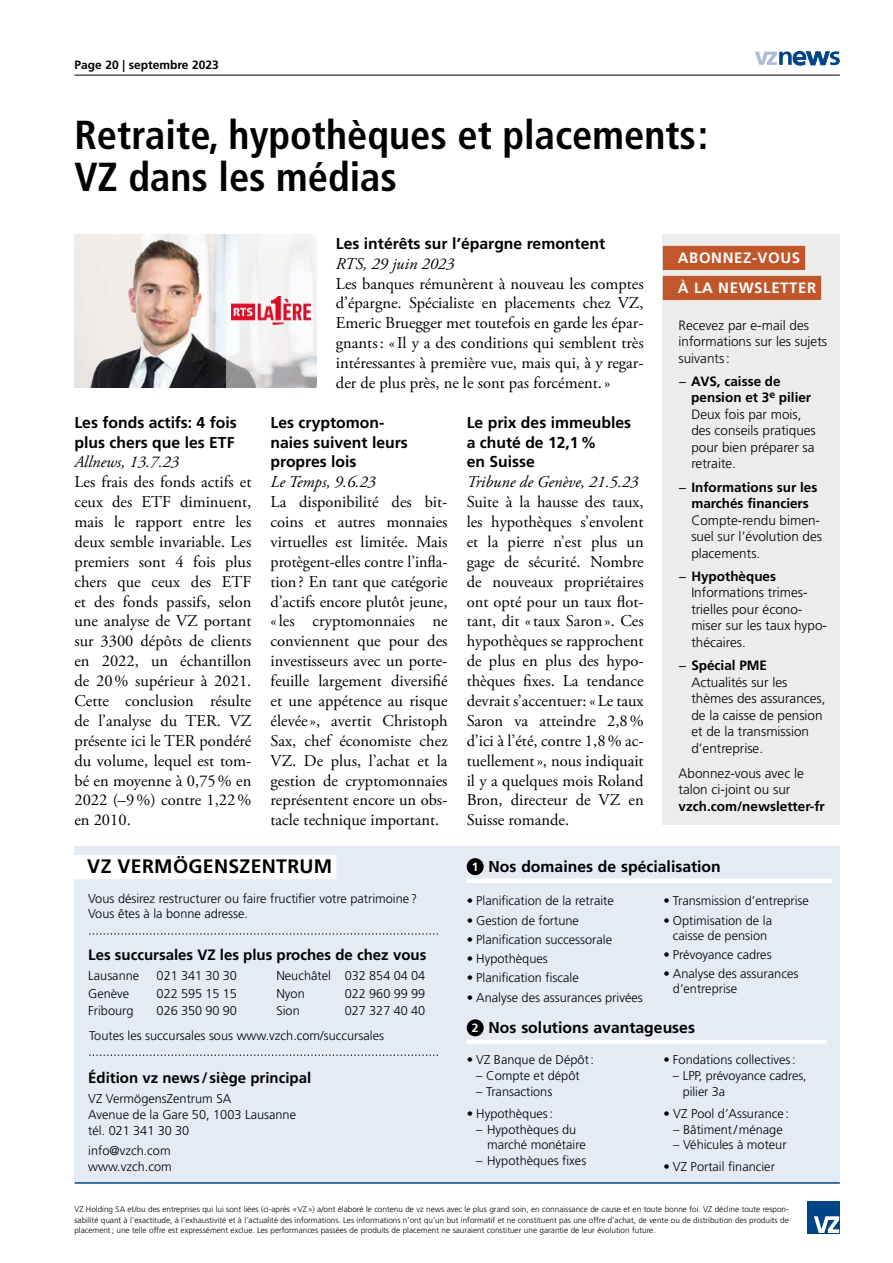
<style>
.page{position:relative;width:893px;height:1263px;background:#fff}
.page>*{position:absolute;margin:0;border:0;box-sizing:border-box;transform-origin:0 0}
.t1{font:700 condensed 40.5px/42px "Frutiger LT Std";color:#000}
.t2{font:700 19.5px "Frutiger LT Pro";letter-spacing:.015em;color:#000}
.t3{font:16.5px/20px "Adobe Garamond Pro";color:#000;text-align:justify}
.t4{font:italic 16.5px "Adobe Garamond Pro";color:#000}
.t5{font:700 15.75px/20px "Frutiger LT Pro";color:#000}
.t6{font:700 15px "Frutiger LT Pro";color:#000}
.t7{font:700 15px/30px "Frutiger LT Pro";letter-spacing:.04em;color:#fff}
.t8{font:300 13.5px/16.5px "Frutiger LT Pro";color:#000}
.t9{font:700 13.5px/16.5px "Frutiger LT Pro";color:#000;text-align:center}
.t10{font:300 12.75px/15.8px "Frutiger LT Pro";color:#000}
.t11{font:700 12px "Frutiger LT Pro";color:#000}
.t12{font:300 8.25px/10.5px "Frutiger LT Pro";color:#000;text-align:justify}
.s1{font-weight:700}
.s2{font-weight:300}
.s3{font-size:12px;color:#fff}
</style>
<div class="page">
<hr style="left:74px;top:75px;width:766px;height:1px;background:#000">
<svg style="left:755px;top:51px;width:85px;height:14px"></svg>
<img style="left:74px;top:234px;width:152px;height:153px">
<div style="left:663px;top:234px;width:177px;height:591px;background:#ececeb"></div>
<div style="left:663px;top:246px;width:142px;height:24px;background:#c1562a"></div>
<div style="left:663px;top:276px;width:158px;height:24px;background:#c1562a"></div>
<div style="left:807px;top:1201px;width:33px;height:32px;background:#048"></div>
<svg style="left:814px;top:1216px;width:25px;height:17px"></svg>
<div style="left:74px;top:846px;width:766px;height:336px;background:#e4ebf4"></div>
<div style="left:70px;top:855px;width:266px;height:24px;background:#fff"></div>
<svg style="left:89px;top:1054px;width:349px;height:2px"></svg>
<svg style="left:89px;top:933px;width:349px;height:1px"></svg>
<hr style="left:75px;top:1182px;width:765px;height:2px;background:#048">
<div style="left:467px;top:878px;width:365px;height:5px;background:#fff"></div>
<div style="left:467px;top:858px;width:17px;height:17px;background:#000;border-radius:50%"></div>
<hr style="left:467px;top:1040px;width:360px;height:4px;background:#fff">
<div style="left:467px;top:1019px;width:17px;height:17px;background:#000;border-radius:50%"></div>
<svg style="left:226px;top:234px;width:91px;height:154px;fill:#f3f3f2"></svg>
<img style="left:232px;top:297px;width:79px;height:27px">
<p class="t11" style="left:74px;top:57px;width:146px">Page 20 | septembre 2023</p>
<h1 class="t1" style="left:74px;top:114px;width:635px">Retraite, hypothèques et placements:<br>VZ dans les médias</h1>
<p class="t5" style="left:74px;top:412px;width:164px">Les fonds actifs: 4 fois plus chers que les ETF</p>
<p class="t4" style="left:74px;top:452px;width:106px">Allnews, 13.7.23</p>
<p class="t3" style="left:74px;top:473px;width:179px">Les frais des fonds actifs et ceux des ETF diminuent, mais le rapport entre les deux semble invariable. Les premiers sont 4 fois plus chers que ceux des ETF et des fonds passifs, selon une analyse de VZ portant sur 3300 dépôts de clients en 2022, un échantillon de 20% supérieur à 2021.<br>Cette conclusion résulte de l’analyse du TER. VZ présente ici le TER pondéré du volume, lequel est tom&shy;bé en moyenne à 0,75% en 2022 (–9%) contre 1,22% en 2010.</p>
<p class="t5" style="left:336px;top:233px;width:271px">Les intérêts sur l’épargne remontent</p>
<p class="t4" style="left:336px;top:253px;width:120px">RTS, 29 juin 2023</p>
<p class="t3" style="left:336px;top:274px;width:309px">Les banques rémunèrent à nouveau les comptes d’épargne. Spécialiste en placements chez VZ, Emeric Bruegger met toutefois en garde les épar&shy;gnants: «Il y a des conditions qui semblent très intéressantes à première vue, mais qui, à y regar&shy;der de plus près, ne le sont pas forcément.»</p>
<p class="t5" style="left:271px;top:412px;width:139px">Les cryptomon&shy;naies suivent leurs propres lois</p>
<p class="t4" style="left:271px;top:472px;width:107px">Le Temps, 9.6.23</p>
<p class="t3" style="left:271px;top:492px;width:179px">La disponibilité des bit&shy;coins et autres monnaies virtuelles est limitée. Mais protègent-elles contre l’infla&shy;tion? En tant que catégorie d’actifs encore plutôt jeune, «les cryptomonnaies ne conviennent que pour des investisseurs avec un porte&shy;feuille largement diversifié et une appétence au risque élevée», avertit Christoph Sax, chef économiste chez VZ. De plus, l’achat et la gestion de cryptomonnaies représentent encore un obs&shy;tacle technique important.</p>
<p class="t5" style="left:467px;top:412px;width:166px">Le prix des immeubles a chuté de 12,1%<br>en Suisse</p>
<p class="t4" style="left:467px;top:472px;width:173px">Tribune de Genève, 21.5.23</p>
<p class="t3" style="left:467px;top:492px;width:179px">Suite à la hausse des taux, les hypothèques s’envolent et la pierre n’est plus un gage de sécurité. Nombre de nouveaux propriétaires ont opté pour un taux flot&shy;tant, dit «taux Saron». Ces hypothèques se rapprochent de plus en plus des hypo&shy;thèques fixes. La tendance devrait s’accentuer: «Le taux Saron va atteindre 2,8% d’ici à l’été, contre 1,8% ac&shy;tuellement», nous indiquait il y a quelques mois Roland Bron, directeur de VZ en Suisse romande.</p>
<p class="t7" style="left:678px;top:243px;width:140px">ABONNEZ-VOUS<br>À LA NEWSLETTER</p>
<p class="t8" style="left:679px;top:317px;width:150px">Recevez par e-mail des informations sur les sujets suivants:</p>
<p class="t8" style="left:691px;top:373px;width:126px;text-indent:-13px">− <span class="s1">AVS, caisse de pension et 3</span><sup>e</sup> <span class="s1">pilier<br></span>Deux fois par mois, des conseils pratiques pour bien préparer sa retraite.</p>
<p class="t9" style="left:679px;top:479px;width:140px"><span class="s2">−</span> Informations sur les marchés financiers</p>
<p class="t8" style="left:691px;top:512px;width:132px">Compte-rendu bimen&shy;suel sur l’évolution des placements.</p>
<p class="t8" style="left:691px;top:568px;width:137px;text-indent:-13px">− <span class="s1">Hypothèques<br></span>Informations trimes&shy;trielles pour écono&shy;miser sur les taux hypo&shy;thécaires.</p>
<p class="t8" style="left:691px;top:657px;width:136px;text-indent:-13px">− <span class="s1">Spécial PME<br></span>Actualités sur les thèmes des assurances, de la caisse de pension et de la transmission d’entreprise.</p>
<p class="t8" style="left:679px;top:765px;width:127px">Abonnez-vous avec le talon ci-joint ou sur</p>
<p class="t9" style="left:679px;top:798px;width:148px">vzch.com/newsletter-fr</p>
<p class="t2" style="left:87px;top:855px;width:247px">VZ VERMÖGENSZENTRUM</p>
<p class="t10" style="left:88px;top:890px;width:330px">Vous désirez restructurer ou faire fructifier votre patrimoine?<br>Vous êtes à la bonne adresse.</p>
<p class="t6" style="left:88px;top:945px;width:340px">Les succursales VZ les plus proches de chez vous</p>
<p class="t10" style="left:88px;top:968px;width:53px">Lausanne</p>
<p class="t10" style="left:157px;top:968px;width:82px">021 341 30 30</p>
<p class="t10" style="left:88px;top:985px;width:43px">Genève</p>
<p class="t10" style="left:157px;top:985px;width:82px">022 595 15 15</p>
<p class="t10" style="left:88px;top:1003px;width:47px">Fribourg</p>
<p class="t10" style="left:157px;top:1003px;width:82px">026 350 90 90</p>
<p class="t10" style="left:276px;top:967px;width:150px;line-height:17.2px">Neuchâtel 032 854 04 04<br>Nyon</p>
<p class="t10" style="left:345px;top:985px;width:82px">022 960 99 99</p>
<p class="t10" style="left:276px;top:1003px;width:25px">Sion</p>
<p class="t10" style="left:345px;top:1003px;width:82px">027 327 40 40</p>
<p class="t10" style="left:89px;top:1028px;width:296px">Toutes les succursales sous www.vzch.com/succursales</p>
<p class="t5" style="left:472px;top:857px;width:251px"><span class="s3">1</span> Nos domaines de spécialisation</p>
<p class="t10" style="left:467px;top:893px;width:149px">• Planification de la retraite</p>
<p class="t10" style="left:467px;top:912px;width:114px">• Gestion de fortune</p>
<p class="t10" style="left:467px;top:932px;width:147px">• Planification successorale</p>
<p class="t10" style="left:467px;top:951px;width:83px">• Hypothèques</p>
<p class="t10" style="left:467px;top:970px;width:114px">• Planification fiscale</p>
<p class="t10" style="left:467px;top:989px;width:178px">• Analyse des assurances privées</p>
<p class="t10" style="left:663px;top:893px;width:147px">• Transmission d’entreprise</p>
<p class="t10" style="left:663px;top:913px;width:110px;line-height:15px;text-align:center">• Optimisation de la caisse de pension</p>
<p class="t10" style="left:663px;top:947px;width:110px">• Prévoyance cadres</p>
<p class="t10" style="left:673px;top:966px;width:127px;line-height:15px;text-indent:-10px">• Analyse des assurances d’entreprise</p>
<p class="t5" style="left:472px;top:1018px;width:225px"><span class="s3">2</span> Nos solutions avantageuses</p>
<p class="t10" style="left:663px;top:1052px;width:134px">• Fondations collectives:</p>
<p class="t10" style="left:683px;top:1068px;width:125px;text-indent:-10px">– LPP, prévoyance cadres, pilier 3a</p>
<p class="t10" style="left:663px;top:1105px;width:127px">• VZ Pool d’Assurance:</p>
<p class="t10" style="left:673px;top:1121px;width:111px">– Bâtiment/ménage</p>
<p class="t10" style="left:673px;top:1137px;width:115px">– Véhicules à moteur</p>
<p class="t10" style="left:663px;top:1159px;width:113px">• VZ Portail financier</p>
<p class="t10" style="left:467px;top:1052px;width:129px">• VZ Banque de Dépôt:</p>
<p class="t10" style="left:476px;top:1068px;width:105px">– Compte et dépôt</p>
<p class="t10" style="left:476px;top:1083px;width:78px">– Transactions</p>
<p class="t10" style="left:467px;top:1105px;width:88px">• Hypothèques:</p>
<p class="t10" style="left:487px;top:1121px;width:100px;text-indent:-11px">– Hypothèques du marché monétaire</p>
<p class="t10" style="left:476px;top:1153px;width:112px">– Hypothèques fixes</p>
<p class="t6" style="left:88px;top:1069px;width:224px">Édition vz news / siège principal</p>
<p class="t10" style="left:88px;top:1091px;width:209px">VZ VermögensZentrum SA<br>Avenue de la Gare 50, 1003 Lausanne tél. 021 341 30 30</p>
<p class="t10" style="left:88px;top:1143px;width:85px">info@vzch.com www.vzch.com</p>
<p class="t12" style="left:74px;top:1204px;width:716px">VZ Holding SA et/ou des entreprises qui lui sont liées (ci-après «VZ») a/ont élaboré le contenu de vz news avec le plus grand soin, en connaissance de cause et en toute bonne foi. VZ décline toute respon&shy;sabilité quant à l’exactitude, à l’exhaustivité et à l’actualité des informations. Les informations n’ont qu’un but informatif et ne constituent pas une offre d’achat, de vente ou de distribution des produits de placement; une telle offre est expressément exclue. Les performances passées de produits de placement ne sauraient constituer une garantie de leur évolution future.</p>
</div>
